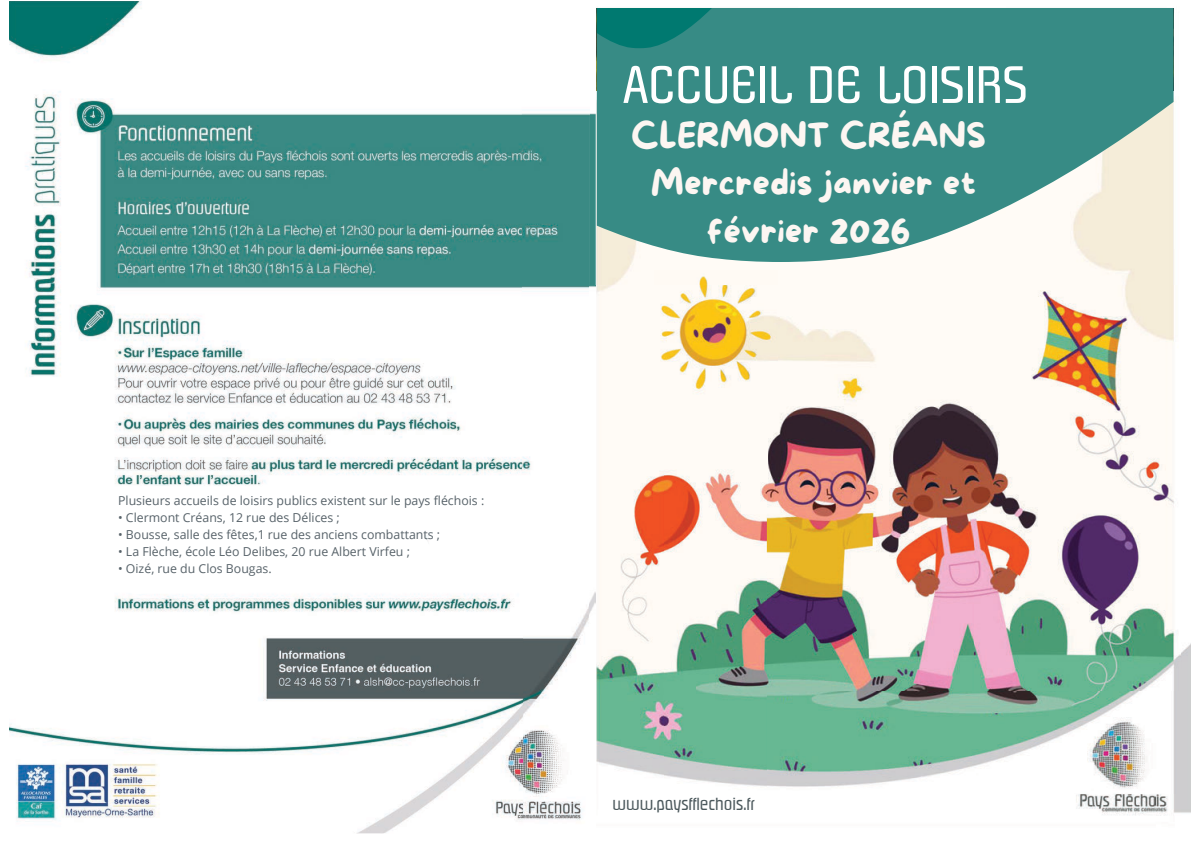
<style>
.page{position:relative;width:1191px;height:843px;background:#fff}
.page>*{position:absolute;margin:0;border:0;box-sizing:border-box;transform-origin:0 0}
.t1{font:50.8px "Max Becker";color:#fff}
.t2{font:35.8px/49.5px "More Sugar";color:#fcf6f2;text-align:center}
.t3{font:34.3px/48px "More Sugar";color:#fcf6f2;text-align:center}
.t4{font:17px "Max Becker";color:#4b585c}
.t5{font:12.3px "Open Sans";color:#576269}
</style>
<div class="page">
<img style="left:9px;top:1px;width:586px;height:832px">
<svg style="left:88px;top:490px;width:398px;height:104px"></svg>
<img style="left:595px;top:8px;width:579px;height:277px">
<img style="left:654px;top:270px;width:123px;height:124px">
<svg style="left:596px;top:8px;width:577px;height:254px;background:#579c95"></svg>
<svg style="left:596px;top:8px;width:115px;height:40px;background:#0e7d74"></svg>
<img style="left:1155px;top:643px;width:36px;height:171px">
<img style="left:590px;top:793px;width:565px;height:40px">
<img style="left:590px;top:285px;width:74px;height:508px">
<img style="left:767px;top:285px;width:413px;height:508px">
<img style="left:664px;top:394px;width:103px;height:393px">
<p class="t5" style="left:118px;top:491px;width:367px">Plusieurs accueils de loisirs publics existent sur le pays fléchois :</p>
<p class="t5" style="left:118px;top:508px;width:223px">• Clermont Créans, 12 rue des Délices ;</p>
<p class="t5" style="left:118px;top:525px;width:323px">• Bousse, salle des fêtes,1 rue des anciens combattants ;</p>
<p class="t5" style="left:118px;top:542px;width:293px">• La Flèche, école Léo Delibes, 20 rue Albert Virfeu ;</p>
<p class="t5" style="left:118px;top:559px;width:155px">• Oizé, rue du Clos Bougas.</p>
<h1 class="t1" style="left:623px;top:57px;width:406px">ACCUEIL DE LOISIRS</h1>
<h3 class="t3" style="left:631px;top:113px;width:356px">CLERMONT CRÉANS<br>Mercredis janvier et février 2026</h3>
<h2 class="t2" style="left:648px;top:126px;width:325px">Clermont Créans<br>Mercredis janv/fév</h2>
<h3 class="t4" style="left:612px;top:794px;width:143px">www.paysfflechois.fr</h3>
</div>
